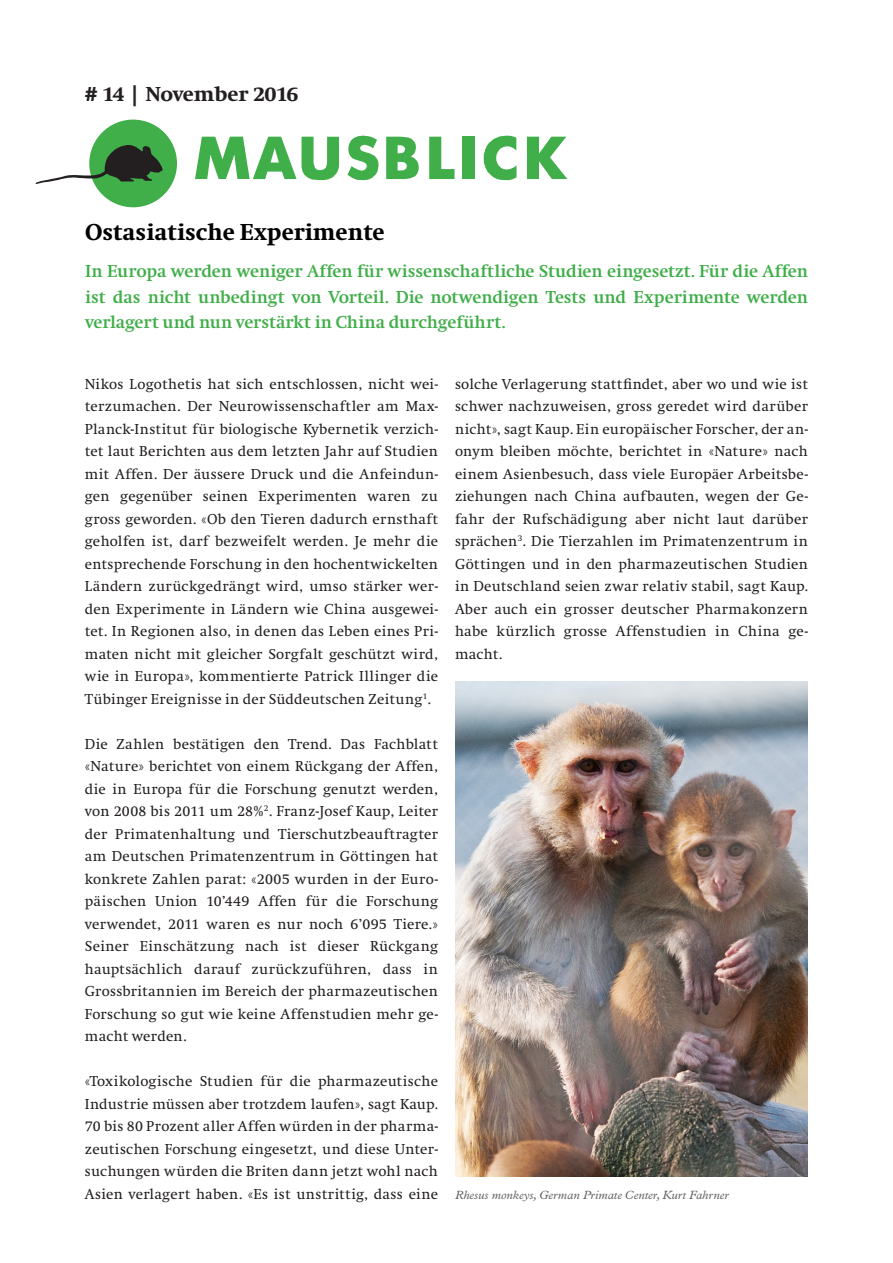
<style>
.page{position:relative;width:893px;height:1263px;background:#fff}
.page>*{position:absolute;margin:0;border:0;box-sizing:border-box;transform-origin:0 0}
.t1{font:700 60px "Futura BQ";letter-spacing:.05em;color:#40ae49}
.t2{font:800 24px "Swift";letter-spacing:.005em;color:#000;scale:.96 1}
.t3{font:800 21px "Swift";color:#231f20}
.t4{font:700 18px/25.5px "Swift";color:#40ae49;text-align:justify}
.t5{font:15px/22.5px "Swift";letter-spacing:.025em;color:#231f20;text-align:justify}
.t6{font:italic 12px "Plantin";color:#636366}
</style>
<div class="page">
<div style="left:89px;top:120px;width:88px;height:87px;background:#40ae49;border-radius:50%"></div>
<svg style="left:35px;top:145px;width:128px;height:39px"></svg>
<img style="left:455px;top:681px;width:353px;height:495px">
<h3 class="t3" style="left:85px;top:82px;width:215px"># 14 | November 2016</h3>
<h1 class="t1" style="left:194px;top:121px;width:374px">MAUSBLICK</h1>
<h2 class="t2" style="left:85px;top:219px;width:313px">Ostasiatische Experimente</h2>
<p class="t4" style="left:85px;top:259px;width:724px">In Europa werden weniger Affen für wissenschaftliche Studien eingesetzt. Für die Affen ist das nicht unbedingt von Vorteil. Die notwendigen Tests und Experimente werden verlagert und nun verstärkt in China durchgeführt.</p>
<p class="t5" style="left:85px;top:373px;width:355px">Nikos Logothetis hat sich entschlossen, nicht wei&shy;terzumachen. Der Neurowissenschaftler am Max-Planck-Institut für biologische Kybernetik verzich&shy;tet laut Berichten aus dem letzten Jahr auf Studien mit Affen. Der äussere Druck und die Anfeindun&shy;gen gegenüber seinen Experimenten waren zu gross geworden. «Ob den Tieren dadurch ernsthaft geholfen ist, darf bezweifelt werden. Je mehr die entsprechende Forschung in den hochentwickelten Ländern zurückgedrängt wird, umso stärker wer&shy;den Experimente in Ländern wie China ausgewei&shy;tet. In Regionen also, in denen das Leben eines Pri&shy;maten nicht mit gleicher Sorgfalt geschützt wird, wie in Europa», kommentierte Patrick Illinger die Tübinger Ereignisse in der Süddeutschen Zeitung<sup>1</sup>.</p>
<p class="t5" style="left:85px;top:733px;width:355px">Die Zahlen bestätigen den Trend. Das Fachblatt «Nature» berichtet von einem Rückgang der Affen, die in Europa für die Forschung genutzt werden, von 2008 bis 2011 um 28%<sup>2</sup>. Franz-Josef Kaup, Leiter der Primatenhaltung und Tierschutzbeauftragter am Deutschen Primatenzentrum in Göttingen hat konkrete Zahlen parat: «2005 wurden in der Euro&shy;päischen Union 10’449 Affen für die Forschung verwendet, 2011 waren es nur noch 6’095 Tiere.» Seiner Einschätzung nach ist dieser Rückgang hauptsächlich darauf zurückzuführen, dass in Grossbritannien im Bereich der pharmazeutischen Forschung so gut wie keine Affenstudien mehr ge&shy;macht werden.</p>
<p class="t5" style="left:85px;top:1070px;width:355px">«Toxikologische Studien für die pharmazeutische Industrie müssen aber trotzdem laufen», sagt Kaup.<br>70 bis 80 Prozent aller Affen würden in der pharma&shy;zeutischen Forschung eingesetzt, und diese Unter&shy;suchungen würden die Briten dann jetzt wohl nach Asien verlagert haben. «Es ist unstrittig, dass eine</p>
<p class="t5" style="left:455px;top:373px;width:354px">solche Verlagerung stattfindet, aber wo und wie ist schwer nachzuweisen, gross geredet wird darüber nicht», sagt Kaup. Ein europäischer Forscher, der an&shy;onym bleiben möchte, berichtet in «Nature» nach einem Asienbesuch, dass viele Europäer Arbeitsbe&shy;ziehungen nach China aufbauten, wegen der Ge&shy;fahr der Rufschädigung aber nicht laut darüber sprächen<sup>3</sup>. Die Tierzahlen im Primatenzentrum in Göttingen und in den pharmazeutischen Studien in Deutschland seien zwar relativ stabil, sagt Kaup.<br>Aber auch ein grosser deutscher Pharmakonzern habe kürzlich grosse Affenstudien in China ge&shy;macht.</p>
<p class="t6" style="left:455px;top:1188px;width:275px">Rhesus monkeys, German Primate Center, Kurt Fahrner</p>
</div>
